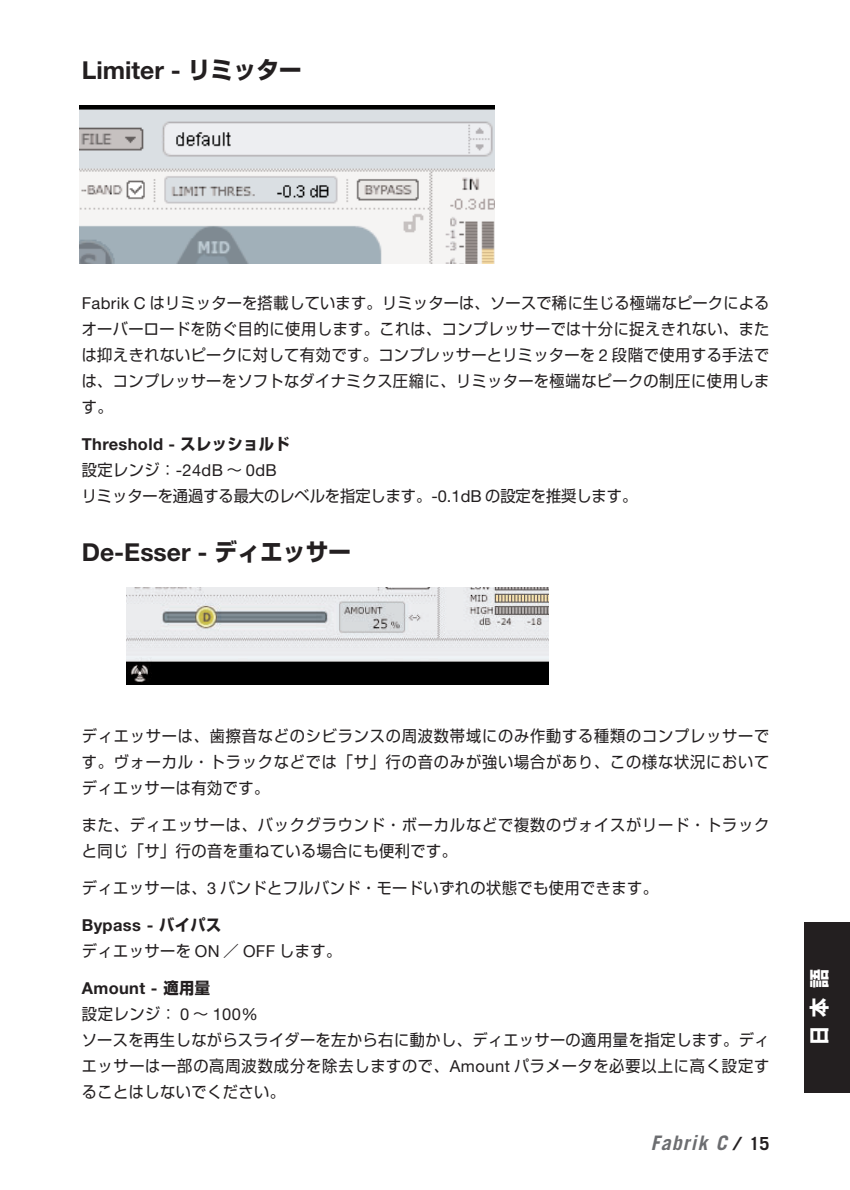
<style>
.page{position:relative;width:850px;height:1190px;background:#fff}
.page>*{position:absolute;margin:0;border:0;box-sizing:border-box;transform-origin:0 0}
.t1{font:700 24.8px "Helvetica Neue";color:#231f20}
.t2{font:italic 700 20px "Trade Gothic";color:#6c6d70}
.t3{font:700 20px "Shin Go";color:#fff;scale:.95 1}
.t4{font:700 16.4px/26px "Helvetica Neue";letter-spacing:.02em;color:#231f20}
.t5{font:16px/26px "Shin Go";letter-spacing:.03em;color:#231f20;text-align:justify;scale:.95 1}
.t6{font:16px/26px "Shin Go";letter-spacing:.055em;color:#231f20;scale:.95 1}
.t7{font:16px "Shin Go";color:#231f20;scale:.95 1}
.s1{font-family:"Shin Go";font-size:24px}
.s2{font-family:"Helvetica Neue";font-size:16.4px}
.s3{font-family:"Shin Go";font-size:16px}
.s4{font-family:"Shin Go";font-weight:400;font-size:16px}
.s5{font-weight:400}
.s6{font-size:18px;color:#231f20}
.s7{font-style:normal;font-size:18px;color:#231f20}
</style>
<div class="page">
<div style="left:804px;top:922px;width:46px;height:170px;background:#231f20"></div>
<img style="left:80px;top:105px;width:414px;height:159px">
<img style="left:127px;top:588px;width:421px;height:97px">
<h1 class="t1" style="left:82px;top:62px;width:222px">Limiter - <span class="s1">リミッター</span></h1>
<p class="t5" style="left:82px;top:292px;width:725px"><span class="s2">Fabrik C</span> はリミッターを搭載しています。リミッターは、ソースで稀に生じる極端なピークによるオーバーロードを防ぐ目的に使用します。これは、コンプレッサーでは十分に捉えきれない、または抑えきれないピークに対して有効です。コンプレッサーとリミッターを <span class="s2">2</span> 段階で使用する手法では、コンプレッサーをソフトなダイナミクス圧縮に、リミッターを極端なピークの制圧に使用します。</p>
<p class="t4" style="left:82px;top:433px;width:210px">Threshold - <span class="s3">スレッショルド</span><span class="s4">設定レンジ：</span><span class="s5">-24dB</span> <span class="s4">～</span> <span class="s5">0dB</span></p>
<p class="t7" style="left:82px;top:490px;width:586px">リミッターを通過する最大のレベルを指定します。<span class="s2">-0.1dB</span> の設定を推奨します。</p>
<h1 class="t1" style="left:82px;top:544px;width:271px">De-Esser - <span class="s1">ディエッサー</span></h1>
<p class="t5" style="left:82px;top:725px;width:725px">ディエッサーは、歯擦音などのシビランスの周波数帯域にのみ作動する種類のコンプレッサーです。ヴォーカル・トラックなどでは「サ」行の音のみが強い場合があり、この様な状況においてディエッサーは有効です。</p>
<p class="t6" style="left:82px;top:814px;width:725px">また、ディエッサーは、バックグラウンド・ボーカルなどで複数のヴォイスがリード・トラックと同じ「サ」行の音を重ねている場合にも便利です。</p>
<p class="t5" style="left:82px;top:877px;width:608px">ディエッサーは、<span class="s2">3</span> バンドとフルバンド・モードいずれの状態でも使用できます。</p>
<p class="t4" style="left:82px;top:914px;width:141px">Bypass - <span class="s3">バイパス</span></p>
<p class="t5" style="left:82px;top:940px;width:275px">ディエッサーを <span class="s2">ON</span> ／ <span class="s2">OFF</span> します。</p>
<p class="t4" style="left:82px;top:977px;width:130px">Amount - <span class="s3">適用量</span></p>
<p class="t5" style="left:82px;top:1003px;width:725px;text-align:left">設定レンジ： <span class="s2">0</span> ～ <span class="s2">100%<br></span>ソースを再生しながらスライダーを左から右に動かし、ディエッサーの適用量を指定します。ディエッサーは一部の高周波数成分を除去しますので、<span class="s2">Amount</span> パラメータを必要以上に高く設定することはしないでください。</p>
<p class="t2" style="left:651px;top:1136px;width:120px">Fabrik C <span class="s6">/</span> <span class="s7">15</span></p>
<p class="t3" style="left:812px;top:1045px;width:81px;rotate:-90deg">日本語</p>
</div>
